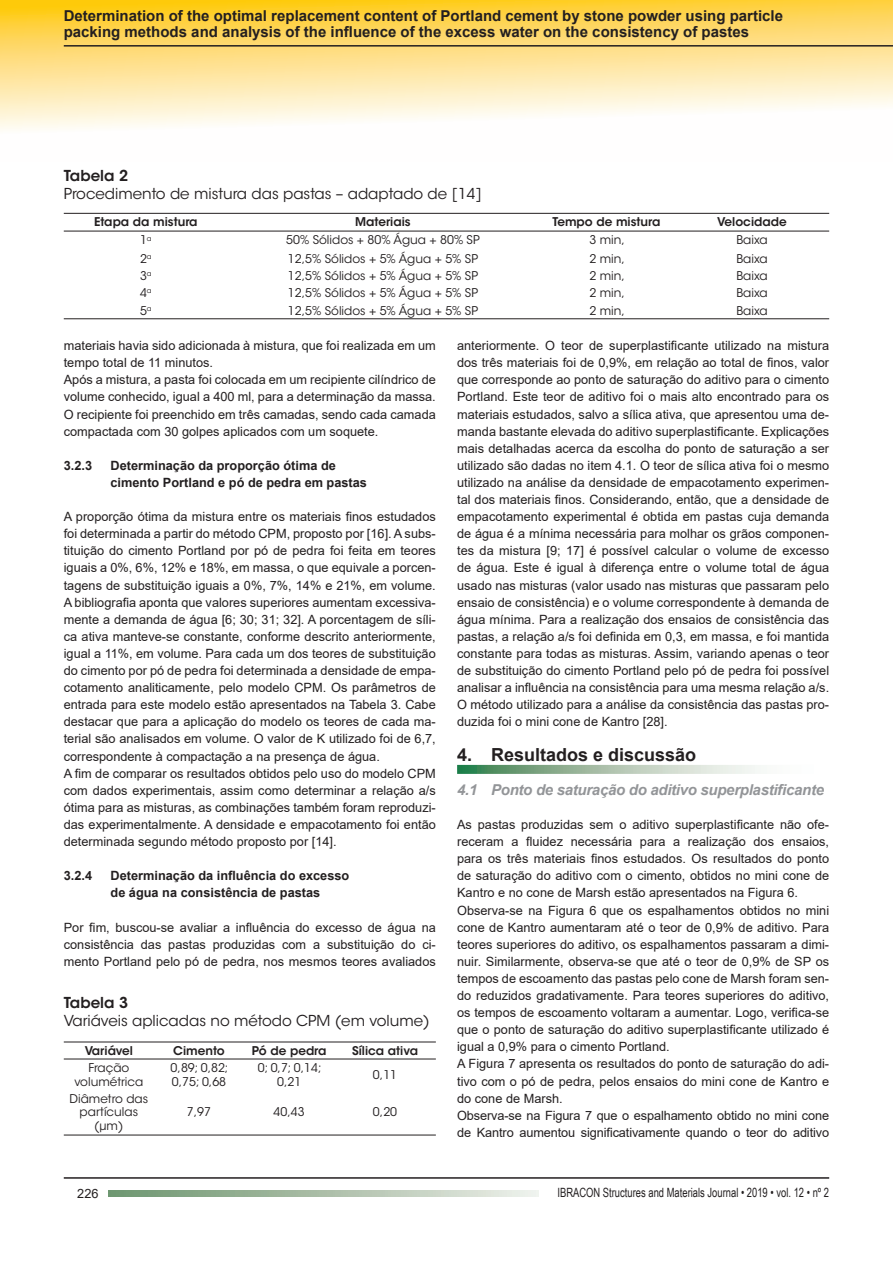
<style>
.page{position:relative;width:893px;height:1263px;background:#fff}
.page>*{position:absolute;margin:0;border:0;box-sizing:border-box;transform-origin:0 0}
.t1{font:700 18px "Arial";color:#231f20}
.t2{font:700 15px/16.5px "Arial";color:#231f20}
.t3{font:15px "ITC Avant Garde Std";color:#231f20}
.t4{font:italic 700 15px "Arial";letter-spacing:-.02em;color:#939598}
.t5{font:600 15px "ITC Avant Garde Std";color:#231f20}
.t6{font:12.75px/17.1px "Arial";color:#231f20}
.t7{font:700 12.75px/17.1px "Arial";color:#231f20}
.t8{font:12.75px "Arial Narrow";color:#231f20;scale:.9 1}
.t9{font:12px/13.5px "ITC Avant Garde Std";color:#231f20;text-align:center}
.t10{font:600 12px "ITC Avant Garde Std";color:#231f20}
</style>
<div class="page">
<svg style="left:0;top:0;width:893px;height:130px;background:#fee498"></svg>
<hr style="left:64px;top:1177px;width:765px;height:2px;background:#231f20">
<hr style="left:64px;top:45px;width:829px;height:2px;background:#231f20">
<svg style="left:108px;top:1190px;width:431px;height:6px;background:#acc0aa"></svg>
<svg style="left:457px;top:765px;width:300px;height:9px;background:#a3bfa8"></svg>
<hr style="left:64px;top:1041px;width:372px;height:1px;background:#231f20">
<hr style="left:64px;top:1058px;width:372px;height:1px;background:#231f20">
<hr style="left:64px;top:1135px;width:372px;height:1px;background:#231f20">
<hr style="left:64px;top:213px;width:765px;height:1px;background:#231f20">
<hr style="left:64px;top:231px;width:765px;height:1px;background:#231f20">
<hr style="left:64px;top:318px;width:765px;height:1px;background:#231f20">
<p class="t2" style="left:64px;top:7px;width:721px">Determination of the optimal replacement content of Portland cement by stone powder using particle packing methods and analysis of the influence of the excess water on the consistency of pastes</p>
<p class="t5" style="left:64px;top:166px;width:66px">Tabela 2</p>
<p class="t3" style="left:64px;top:185px;width:420px">Procedimento de mistura das pastas – adaptado de [14]</p>
<p class="t10" style="left:94px;top:214px;width:105px">Etapa da mistura</p>
<p class="t10" style="left:355px;top:214px;width:57px">Materiais</p>
<p class="t10" style="left:552px;top:214px;width:109px">Tempo de mistura</p>
<p class="t10" style="left:717px;top:214px;width:71px">Velocidade</p>
<p class="t9" style="left:140px;top:234px;width:13px">1<sup>a</sup></p>
<p class="t9" style="left:286px;top:234px;width:195px">50% Sólidos + 80% Água + 80% SP</p>
<p class="t9" style="left:589px;top:234px;width:37px">3 min,</p>
<p class="t9" style="left:736px;top:234px;width:33px">Baixa</p>
<p class="t9" style="left:140px;top:252px;width:13px">2<sup>a</sup></p>
<p class="t9" style="left:288px;top:252px;width:192px">12,5% Sólidos + 5% Água + 5% SP</p>
<p class="t9" style="left:589px;top:252px;width:37px">2 min,</p>
<p class="t9" style="left:736px;top:252px;width:33px">Baixa</p>
<p class="t9" style="left:140px;top:269px;width:13px">3<sup>a</sup></p>
<p class="t9" style="left:288px;top:269px;width:192px">12,5% Sólidos + 5% Água + 5% SP</p>
<p class="t9" style="left:589px;top:269px;width:37px">2 min,</p>
<p class="t9" style="left:736px;top:269px;width:33px">Baixa</p>
<p class="t9" style="left:140px;top:286px;width:13px">4<sup>a</sup></p>
<p class="t9" style="left:288px;top:286px;width:192px">12,5% Sólidos + 5% Água + 5% SP</p>
<p class="t9" style="left:589px;top:286px;width:37px">2 min,</p>
<p class="t9" style="left:736px;top:286px;width:33px">Baixa</p>
<p class="t9" style="left:140px;top:304px;width:13px">5<sup>a</sup></p>
<p class="t9" style="left:288px;top:304px;width:192px">12,5% Sólidos + 5% Água + 5% SP</p>
<p class="t9" style="left:589px;top:304px;width:37px">2 min,</p>
<p class="t9" style="left:736px;top:304px;width:33px">Baixa</p>
<p class="t6" style="left:64px;top:337px;width:374px">materiais havia sido adicionada à mistura, que foi realizada em um tempo total de 11 minutos.<br>Após a mistura, a pasta foi colocada em um recipiente cilíndrico de volume conhecido, igual a 400 ml, para a determinação da massa.<br>O recipiente foi preenchido em três camadas, sendo cada camada compactada com 30 golpes aplicados com um soquete.</p>
<p class="t7" style="left:64px;top:457px;width:30px">3.2.3</p>
<p class="t7" style="left:111px;top:457px;width:258px">Determinação da proporção ótima de cimento Portland e pó de pedra em pastas</p>
<p class="t6" style="left:64px;top:508px;width:374px">A proporção ótima da mistura entre os materiais finos estudados foi determinada a partir do método CPM, proposto por [16]. A subs&shy;tituição do cimento Portland por pó de pedra foi feita em teores iguais a 0%, 6%, 12% e 18%, em massa, o que equivale a porcen&shy;tagens de substituição iguais a 0%, 7%, 14% e 21%, em volume.<br>A bibliografia aponta que valores superiores aumentam excessiva&shy;mente a demanda de água [6; 30; 31; 32]. A porcentagem de síli&shy;ca ativa manteve-se constante, conforme descrito anteriormente, igual a 11%, em volume. Para cada um dos teores de substituição do cimento por pó de pedra foi determinada a densidade de empa&shy;cotamento analiticamente, pelo modelo CPM. Os parâmetros de entrada para este modelo estão apresentados na Tabela 3. Cabe destacar que para a aplicação do modelo os teores de cada ma&shy;terial são analisados em volume. O valor de K utilizado foi de 6,7, correspondente à compactação a na presença de água.<br>A fim de comparar os resultados obtidos pelo uso do modelo CPM com dados experimentais, assim como determinar a relação a/s ótima para as misturas, as combinações também foram reproduzi&shy;das experimentalmente. A densidade e empacotamento foi então determinada segundo método proposto por [14].</p>
<p class="t7" style="left:64px;top:867px;width:30px">3.2.4</p>
<p class="t7" style="left:111px;top:867px;width:240px">Determinação da influência do excesso de água na consistência de pastas</p>
<p class="t6" style="left:64px;top:918px;width:374px;text-align:justify">Por fim, buscou-se avaliar a influência do excesso de água na consistência das pastas produzidas com a substituição do ci&shy;mento Portland pelo pó de pedra, nos mesmos teores avaliados</p>
<p class="t5" style="left:64px;top:993px;width:66px">Tabela 3</p>
<p class="t3" style="left:64px;top:1011px;width:367px">Variáveis aplicadas no método CPM (em volume)</p>
<p class="t10" style="left:85px;top:1043px;width:50px">Variável</p>
<p class="t10" style="left:173px;top:1043px;width:53px">Cimento</p>
<p class="t10" style="left:252px;top:1043px;width:76px">Pó de pedra</p>
<p class="t10" style="left:352px;top:1043px;width:68px">Sílica ativa</p>
<p class="t9" style="left:74px;top:1061px;width:70px">Fração volumétrica</p>
<p class="t9" style="left:171px;top:1061px;width:59px;text-align:left">0,89; 0,82;<br>0,75; 0,68</p>
<p class="t9" style="left:258px;top:1061px;width:65px">0; 0,7; 0,14;<br>0,21</p>
<p class="t9" style="left:373px;top:1068px;width:26px">0,11</p>
<p class="t9" style="left:70px;top:1092px;width:80px">Diâmetro das partículas (μm)</p>
<p class="t9" style="left:187px;top:1105px;width:26px">7,97</p>
<p class="t9" style="left:274px;top:1105px;width:33px">40,43</p>
<p class="t9" style="left:373px;top:1105px;width:26px">0,20</p>
<p class="t6" style="left:457px;top:337px;width:374px;text-align:justify">anteriormente. O teor de superplastificante utilizado na mistura dos três materiais foi de 0,9%, em relação ao total de finos, valor que corresponde ao ponto de saturação do aditivo para o cimento Portland. Este teor de aditivo foi o mais alto encontrado para os materiais estudados, salvo a sílica ativa, que apresentou uma de&shy;manda bastante elevada do aditivo superplastificante. Explicações mais detalhadas acerca da escolha do ponto de saturação a ser utilizado são dadas no item 4.1. O teor de sílica ativa foi o mesmo utilizado na análise da densidade de empacotamento experimen&shy;tal dos materiais finos. Considerando, então, que a densidade de empacotamento experimental é obtida em pastas cuja demanda de água é a mínima necessária para molhar os grãos componen&shy;tes da mistura [9; 17] é possível calcular o volume de excesso de água. Este é igual à diferença entre o volume total de água usado nas misturas (valor usado nas misturas que passaram pelo ensaio de consistência) e o volume correspondente à demanda de água mínima. Para a realização dos ensaios de consistência das pastas, a relação a/s foi definida em 0,3, em massa, e foi mantida constante para todas as misturas. Assim, variando apenas o teor de substituição do cimento Portland pelo pó de pedra foi possível analisar a influência na consistência para uma mesma relação a/s.<br>O método utilizado para a análise da consistência das pastas pro&shy;duzida foi o mini cone de Kantro [28].</p>
<h1 class="t1" style="left:457px;top:742px;width:241px">4. Resultados e discussão</h1>
<p class="t4" style="left:457px;top:779px;width:368px">4.1 Ponto de saturação do aditivo superplastificante</p>
<p class="t6" style="left:457px;top:816px;width:374px">As pastas produzidas sem o aditivo superplastificante não ofe&shy;receram a fluidez necessária para a realização dos ensaios, para os três materiais finos estudados. Os resultados do ponto de saturação do aditivo com o cimento, obtidos no mini cone de Kantro e no cone de Marsh estão apresentados na Figura 6.<br>Observa-se na Figura 6 que os espalhamentos obtidos no mini cone de Kantro aumentaram até o teor de 0,9% de aditivo. Para teores superiores do aditivo, os espalhamentos passaram a dimi&shy;nuir. Similarmente, observa-se que até o teor de 0,9% de SP os tempos de escoamento das pastas pelo cone de Marsh foram sen&shy;do reduzidos gradativamente. Para teores superiores do aditivo, os tempos de escoamento voltaram a aumentar. Logo, verifica-se que o ponto de saturação do aditivo superplastificante utilizado é igual a 0,9% para o cimento Portland.<br>A Figura 7 apresenta os resultados do ponto de saturação do adi&shy;tivo com o pó de pedra, pelos ensaios do mini cone de Kantro e do cone de Marsh.<br>Observa-se na Figura 7 que o espalhamento obtido no mini cone de Kantro aumentou significativamente quando o teor do aditivo</p>
<p class="t6" style="left:77px;top:1185px;width:23px">226</p>
<p class="t8" style="left:557px;top:1183px;width:303px">IBRACON Structures and Materials Journal • 2019 • vol. 12 • nº 2</p>
</div>
